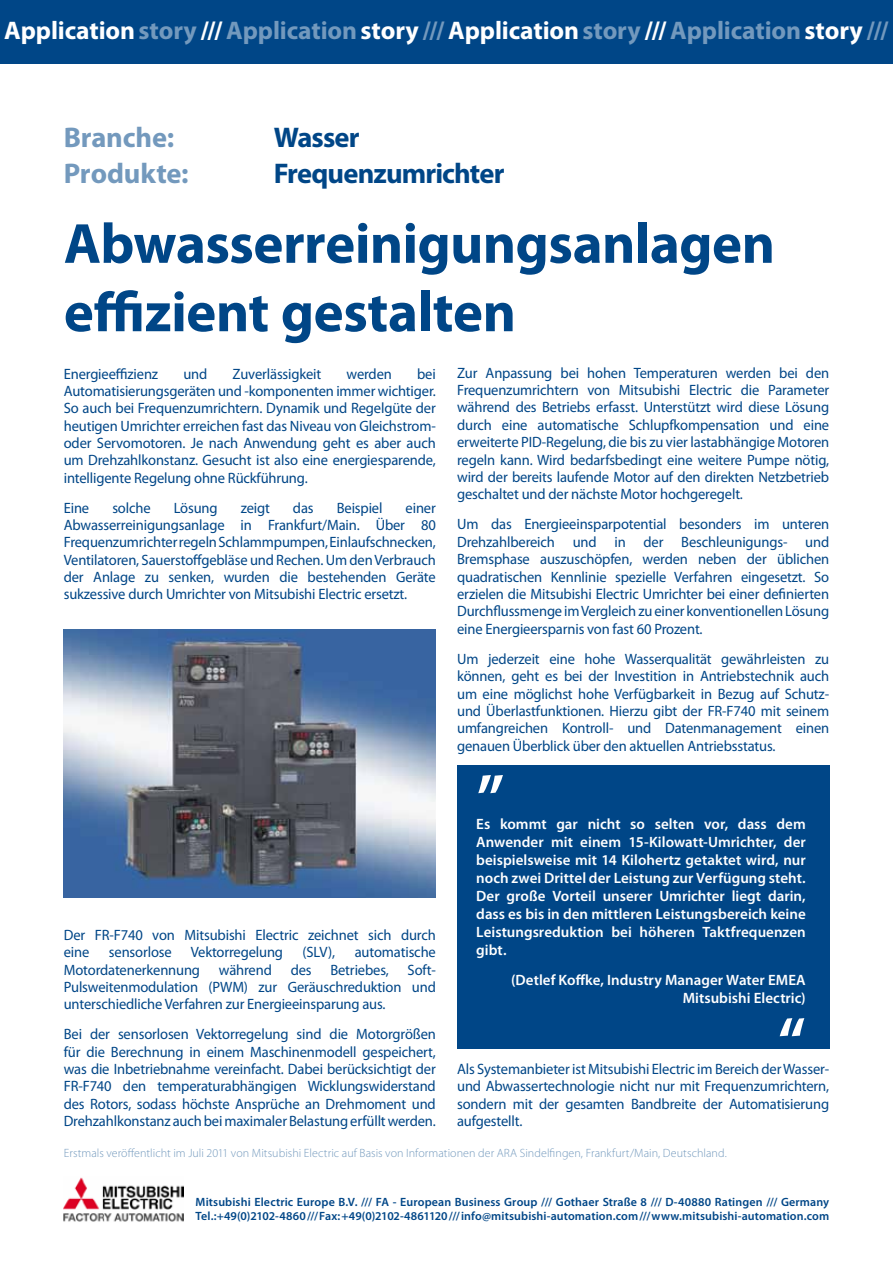
<style>
.page{position:relative;width:893px;height:1263px;background:#fff}
.page>*{position:absolute;margin:0;border:0;box-sizing:border-box;transform-origin:0 0}
.t1{font:600 69px "Myriad Pro";color:#fff}
.t2{font:700 57px/68.4px "Myriad Pro";letter-spacing:-.01em;color:#004687}
.t3{font:700 28.5px "Myriad Pro";letter-spacing:-.03em;color:#004687}
.t4{font:700 28.5px "Myriad Pro";letter-spacing:-.005em;color:#7399bd}
.t5{font:700 25.5px "Myriad Pro";letter-spacing:-.005em;color:#fff}
.t6{font:15px/17.4px "Myriad Pro";letter-spacing:-.01em;color:#004687;text-align:justify}
.t7{font:600 15px/18px "Myriad Pro";color:#fff;text-align:justify}
.t8{font:600 12px/14.4px "Myriad Pro";letter-spacing:.01em;color:#004687}
.t9{font:300 12px "Myriad Pro";letter-spacing:.005em;color:#7399bd}
.s1{color:#7399bd}
</style>
<div class="page">
<img style="left:64px;top:1177px;width:120px;height:45px">
<div style="left:0;top:0;width:893px;height:64px;background:#004687"></div>
<img style="left:64px;top:629px;width:372px;height:269px">
<div style="left:457px;top:765px;width:372px;height:283px;background:#004687"></div>
<h3 class="t5" style="left:4px;top:14px;width:886px">Application <span class="s1">story</span> /// <span class="s1">Application</span> story <span class="s1">///</span> Application <span class="s1">story</span> /// <span class="s1">Application</span> story <span class="s1">///</span></h3>
<h3 class="t4" style="left:64px;top:119px;width:112px">Branche:</h3>
<h3 class="t3" style="left:274px;top:119px;width:87px">Wasser</h3>
<h3 class="t4" style="left:64px;top:155px;width:126px">Produkte:</h3>
<h3 class="t3" style="left:274px;top:155px;width:232px">Frequenzumrichter</h3>
<h2 class="t2" style="left:64px;top:208px;width:713px">Abwasserreinigungsanlagen effizient gestalten</h2>
<p class="t6" style="left:64px;top:365px;width:96px">Energieeffizienz</p>
<p class="t6" style="left:183px;top:365px;width:26px">und</p>
<p class="t6" style="left:233px;top:365px;width:90px">Zuverlässigkeit</p>
<p class="t6" style="left:347px;top:365px;width:47px">werden</p>
<p class="t6" style="left:64px;top:365px;width:374px;text-indent:353px">bei Automatisierungsgeräten und -komponenten immer wichtiger.<br>So auch bei Frequenzumrichtern. Dynamik und Regelgüte der heutigen Umrichter erreichen fast das Niveau von Gleichstrom&shy;oder Servomotoren. Je nach Anwendung geht es aber auch um Drehzahlkonstanz. Gesucht ist also eine energiesparende, intelligente Regelung ohne Rückführung.</p>
<p class="t6" style="left:64px;top:499px;width:27px">Eine</p>
<p class="t6" style="left:112px;top:499px;width:40px">solche</p>
<p class="t6" style="left:174px;top:499px;width:45px">Lösung</p>
<p class="t6" style="left:241px;top:499px;width:31px">zeigt</p>
<p class="t6" style="left:293px;top:499px;width:22px">das</p>
<p class="t6" style="left:337px;top:499px;width:47px">Beispiel</p>
<p class="t6" style="left:64px;top:499px;width:374px;text-indent:342px">einer Abwasserreinigungsanlage in Frankfurt/Main. Über 80<br>Frequenzumrichter regeln Schlammpumpen, Einlaufschnecken, Ventilatoren, Sauerstoffgebläse und Rechen. Um den Verbrauch der Anlage zu senken, wurden die bestehenden Geräte sukzessive durch Umrichter von Mitsubishi Electric ersetzt.</p>
<p class="t6" style="left:457px;top:364px;width:374px">Zur Anpassung bei hohen Temperaturen werden bei den Frequenzumrichtern von Mitsubishi Electric die Parameter während des Betriebs erfasst. Unterstützt wird diese Lösung durch eine automatische Schlupfkompensation und eine erweiterte PID-Regelung, die bis zu vier lastabhängige Motoren regeln kann. Wird bedarfsbedingt eine weitere Pumpe nötig, wird der bereits laufende Motor auf den direkten Netzbetrieb geschaltet und der nächste Motor hochgeregelt.</p>
<p class="t6" style="left:457px;top:515px;width:374px">Um das Energieeinsparpotential besonders im unteren Drehzahlbereich und in der Beschleunigungs- und Bremsphase auszuschöpfen, werden neben der üblichen quadratischen Kennlinie spezielle Verfahren eingesetzt. So erzielen die Mitsubishi Electric Umrichter bei einer definierten Durchflussmenge im Vergleich zu einer konventionellen Lösung eine Energieersparnis von fast 60 Prozent.</p>
<p class="t6" style="left:457px;top:650px;width:374px">Um jederzeit eine hohe Wasserqualität gewährleisten zu können, geht es bei der Investition in Antriebstechnik auch um eine möglichst hohe Verfügbarkeit in Bezug auf Schutz&shy;und Überlastfunktionen. Hierzu gibt der FR-F740 mit seinem umfangreichen Kontroll- und Datenmanagement einen genauen Überblick über den aktuellen Antriebsstatus.</p>
<h1 class="t1" style="left:476px;top:756px;width:30px">”</h1>
<p class="t7" style="left:476px;top:814px;width:331px">Es kommt gar nicht so selten vor, dass dem Anwender mit einem 15-Kilowatt-Umrichter, der beispielsweise mit 14 Kilohertz getaktet wird, nur noch zwei Drittel der Leistung zur Verfügung steht.<br>Der große Vorteil unserer Umrichter liegt darin, dass es bis in den mittleren Leistungsbereich keine Leistungsreduktion bei höheren Taktfrequenzen gibt.</p>
<p class="t7" style="left:511px;top:970px;width:296px;text-align:right">(Detlef Koffke, Industry Manager Water EMEA<br>Mitsubishi Electric)</p>
<h1 class="t1" style="left:778px;top:999px;width:30px">“</h1>
<p class="t6" style="left:64px;top:926px;width:374px">Der FR-F740 von Mitsubishi Electric zeichnet sich durch eine</p>
<p class="t6" style="left:64px;top:943px;width:374px;text-indent:291px">automatische Motordatenerkennung während des Betriebes, Soft-Pulsweitenmodulation (PWM) zur Geräuschreduktion und unterschiedliche Verfahren zur Energieeinsparung aus.</p>
<p class="t6" style="left:64px;top:1025px;width:374px">Bei der sensorlosen Vektorregelung sind die Motorgrößen für die Berechnung in einem Maschinenmodell gespeichert, was die Inbetriebnahme vereinfacht. Dabei berücksichtigt der FR-F740 den temperaturabhängigen Wicklungswiderstand des Rotors, sodass höchste Ansprüche an Drehmoment und Drehzahlkonstanz auch bei maximaler Belastung erfüllt werden.</p>
<p class="t9" style="left:64px;top:1146px;width:664px">Erstmals veröffentlicht im Juli 2011 von Mitsubishi Electric auf Basis von Informationen der ARA Sindelfingen, Frankfurt/Main, Deutschland.</p>
<p class="t6" style="left:109px;top:943px;width:64px">sensorlose</p>
<p class="t6" style="left:191px;top:943px;width:94px">Vektorregelung</p>
<p class="t6" style="left:303px;top:943px;width:34px">(SLV),</p>
<p class="t6" style="left:457px;top:1060px;width:374px">Als Systemanbieter ist Mitsubishi Electric im Bereich der Wasser&shy;und Abwassertechnologie nicht nur mit Frequenzumrichtern, sondern mit der gesamten Bandbreite der Automatisierung aufgestellt.</p>
<p class="t8" style="left:196px;top:1194px;width:635px">Mitsubishi Electric Europe B.V. /// FA - European Business Group /// Gothaer Straße 8 /// D-40880 Ratingen /// Germany<br>Tel.:+49(0)2102-4860 /// Fax: +49(0)2102-4861120 /// info@mitsubishi-automation.com /// www.mitsubishi-automation.com</p>
</div>
